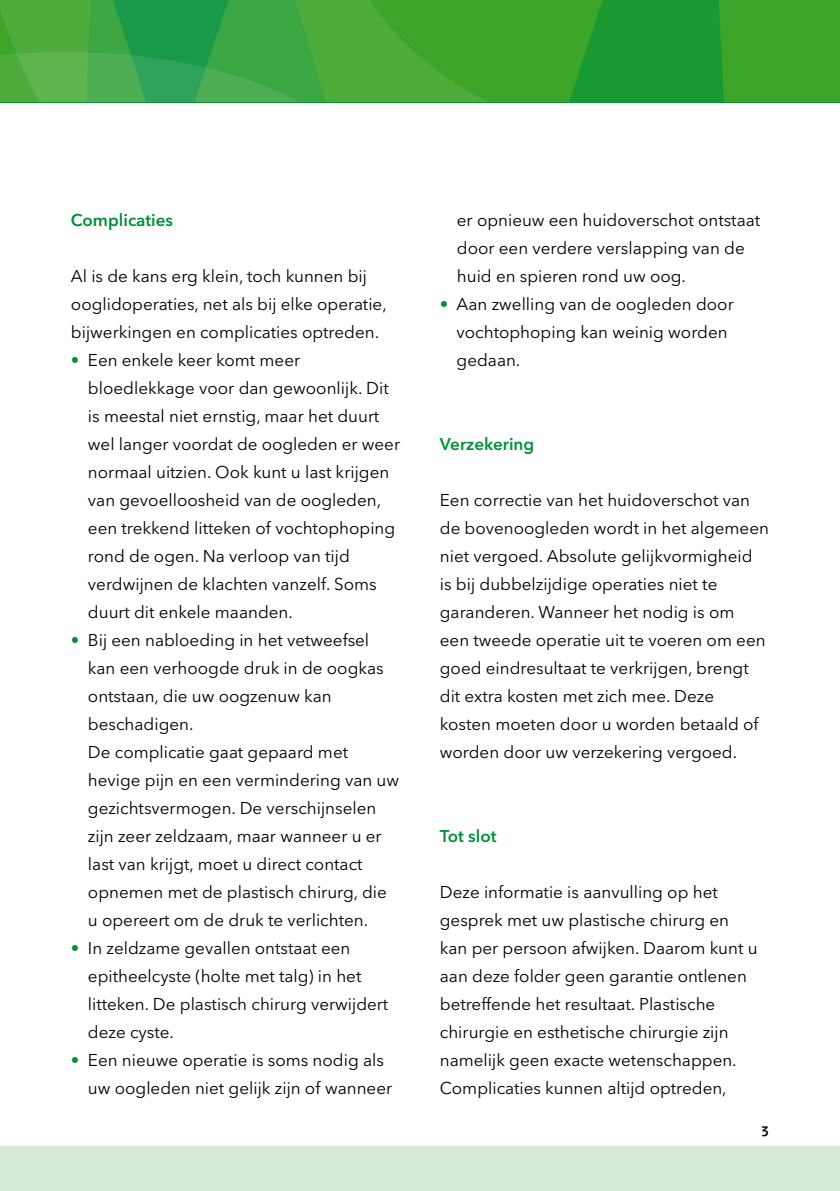
<style>
.page{position:relative;width:840px;height:1191px;background:#fff}
.page>*{position:absolute;margin:0;border:0;box-sizing:border-box;transform-origin:0 0}
.t1{font:17px/28px "Avenir Next LT Pro";color:#000}
.t2{font:600 17px "Avenir Next LT Pro";color:#009037}
.t3{font:600 14px "Avenir Next LT Pro";color:#000}
.s1{color:#009037}
</style>
<div class="page">
<svg style="left:0;top:0;width:839px;height:102px;background:#36a333"></svg>
<svg style="left:0;top:52px;width:300px;height:50px;background:#45aa4d"></svg>
<div style="left:0;top:1145px;width:839px;height:46px;background:#d7ead7"></div>
<p class="t2" style="left:71px;top:210px;width:104px">Complicaties</p>
<p class="t1" style="left:71px;top:262px;width:317px">Al is de kans erg klein, toch kunnen bij ooglidoperaties, net als bij elke operatie, bijwerkingen en complicaties optreden.</p>
<p class="t1" style="left:88px;top:346px;width:313px;text-indent:-17px"><span class="s1">•</span> Een enkele keer komt meer bloedlekkage voor dan gewoonlijk. Dit is meestal niet ernstig, maar het duurt wel langer voordat de oogleden er weer normaal uitzien. Ook kunt u last krijgen van gevoelloosheid van de oogleden, een trekkend litteken of vochtophoping rond de ogen. Na verloop van tijd verdwijnen de klachten vanzelf. Soms duurt dit enkele maanden.</p>
<p class="t1" style="left:88px;top:626px;width:312px;text-indent:-17px"><span class="s1">•</span> Bij een nabloeding in het vetweefsel kan een verhoogde druk in de oogkas ontstaan, die uw oogzenuw kan beschadigen.<br>De complicatie gaat gepaard met hevige pijn en een vermindering van uw gezichtsvermogen. De verschijnselen zijn zeer zeldzaam, maar wanneer u er last van krijgt, moet u direct contact opnemen met de plastisch chirurg, die u opereert om de druk te verlichten.</p>
<p class="t1" style="left:88px;top:934px;width:301px;text-indent:-17px"><span class="s1">•</span> In zeldzame gevallen ontstaat een epitheelcyste (holte met talg) in het litteken. De plastisch chirurg verwijdert deze cyste.</p>
<p class="t1" style="left:88px;top:1046px;width:305px;text-indent:-17px"><span class="s1">•</span> Een nieuwe operatie is soms nodig als uw oogleden niet gelijk zijn of wanneer</p>
<p class="t1" style="left:456px;top:206px;width:304px">er opnieuw een huidoverschot ontstaat door een verdere verslapping van de huid en spieren rond uw oog.</p>
<p class="t1" style="left:456px;top:290px;width:278px;text-indent:-17px"><span class="s1">•</span> Aan zwelling van de oogleden door vochtophoping kan weinig worden gedaan.</p>
<p class="t2" style="left:439px;top:434px;width:96px">Verzekering</p>
<p class="t1" style="left:439px;top:486px;width:330px">Een correctie van het huidoverschot van de bovenoogleden wordt in het algemeen niet vergoed. Absolute gelijkvormigheid<br>is bij dubbelzijdige operaties niet te garanderen. Wanneer het nodig is om<br>een tweede operatie uit te voeren om een goed eindresultaat te verkrijgen, brengt dit extra kosten met zich mee. Deze kosten moeten door u worden betaald of worden door uw verzekering vergoed.</p>
<p class="t2" style="left:439px;top:826px;width:58px">Tot slot</p>
<p class="t1" style="left:439px;top:878px;width:319px">Deze informatie is aanvulling op het gesprek met uw plastische chirurg en kan per persoon afwijken. Daarom kunt u aan deze folder geen garantie ontlenen betreffende het resultaat. Plastische chirurgie en esthetische chirurgie zijn namelijk geen exacte wetenschappen.<br>Complicaties kunnen altijd optreden,</p>
<p class="t3" style="left:760px;top:1120px;width:9px">3</p>
</div>
